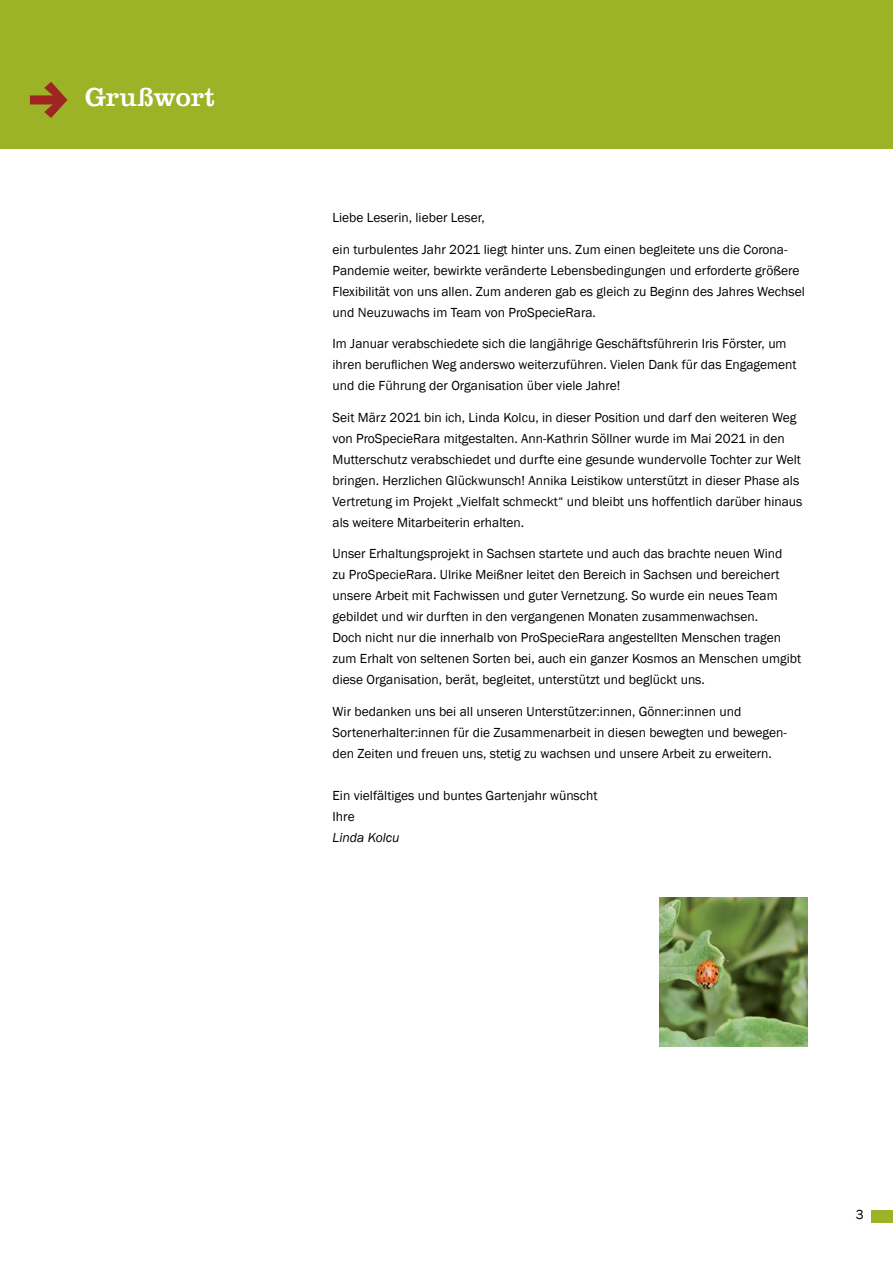
<style>
.page{position:relative;width:893px;height:1263px;background:#fff}
.page>*{position:absolute;margin:0;border:0;box-sizing:border-box;transform-origin:0 0}
.t1{font:27px "Clarendon";letter-spacing:-.005em;color:#fff}
.t2{font:13.5px/21px "Franklin Gothic";color:#000}
.t3{font:italic 13.5px "Franklin Gothic";color:#000}
</style>
<div class="page">
<div style="left:0;top:0;width:893px;height:149px;background:#9cb227"></div>
<div style="left:872px;top:1210px;width:21px;height:12px;background:#9cb227"></div>
<img style="left:659px;top:897px;width:149px;height:149px">
<h1 class="t1" style="left:85px;top:82px;width:131px">Grußwort</h1>
<p class="t2" style="left:333px;top:207px;width:154px">Liebe Leserin, lieber Leser,</p>
<p class="t2" style="left:333px;top:239px;width:474px">ein turbulentes Jahr 2021 liegt hinter uns. Zum einen begleitete uns die Corona-Pandemie weiter, bewirkte veränderte Lebensbedingungen und erforderte größere Flexibilität von uns allen. Zum anderen gab es gleich zu Beginn des Jahres Wechsel und Neuzuwachs im Team von ProSpecieRara.</p>
<p class="t2" style="left:333px;top:333px;width:466px">Im Januar verabschiedete sich die langjährige Geschäftsführerin Iris Förster, um ihren beruflichen Weg anderswo weiterzuführen. Vielen Dank für das Engagement und die Führung der Organisation über viele Jahre!</p>
<p class="t2" style="left:333px;top:407px;width:471px">Seit März 2021 bin ich, Linda Kolcu, in dieser Position und darf den weiteren Weg von ProSpecieRara mitgestalten. Ann-Kathrin Söllner wurde im Mai 2021 in den Mutterschutz verabschiedet und durfte eine gesunde wundervolle Tochter zur Welt bringen. Herzlichen Glückwunsch! Annika Leistikow unterstützt in dieser Phase als Vertretung im Projekt „Vielfalt schmeckt“ und bleibt uns hoffentlich darüber hinaus als weitere Mitarbeiterin erhalten.</p>
<p class="t2" style="left:333px;top:543px;width:470px">Unser Erhaltungsprojekt in Sachsen startete und auch das brachte neuen Wind<br>zu ProSpecieRara. Ulrike Meißner leitet den Bereich in Sachsen und bereichert unsere Arbeit mit Fachwissen und guter Vernetzung. So wurde ein neues Team gebildet und wir durften in den vergangenen Monaten zusammenwachsen.<br>Doch nicht nur die innerhalb von ProSpecieRara angestellten Menschen tragen zum Erhalt von seltenen Sorten bei, auch ein ganzer Kosmos an Menschen umgibt diese Organisation, berät, begleitet, unterstützt und beglückt uns.</p>
<p class="t2" style="left:333px;top:701px;width:456px">Wir bedanken uns bei all unseren Unterstützer:innen, Gönner:innen und<br>Sortenerhalter:innen für die Zusammenarbeit in diesen bewegten und bewegen&shy;den Zeiten und freuen uns, stetig zu wachsen und unsere Arbeit zu erweitern.</p>
<p class="t2" style="left:333px;top:785px;width:267px">Ein vielfältiges und buntes Gartenjahr wünscht<br>Ihre</p>
<p class="t3" style="left:333px;top:829px;width:68px">Linda Kolcu</p>
<p class="t2" style="left:856px;top:1204px;width:9px">3</p>
</div>
